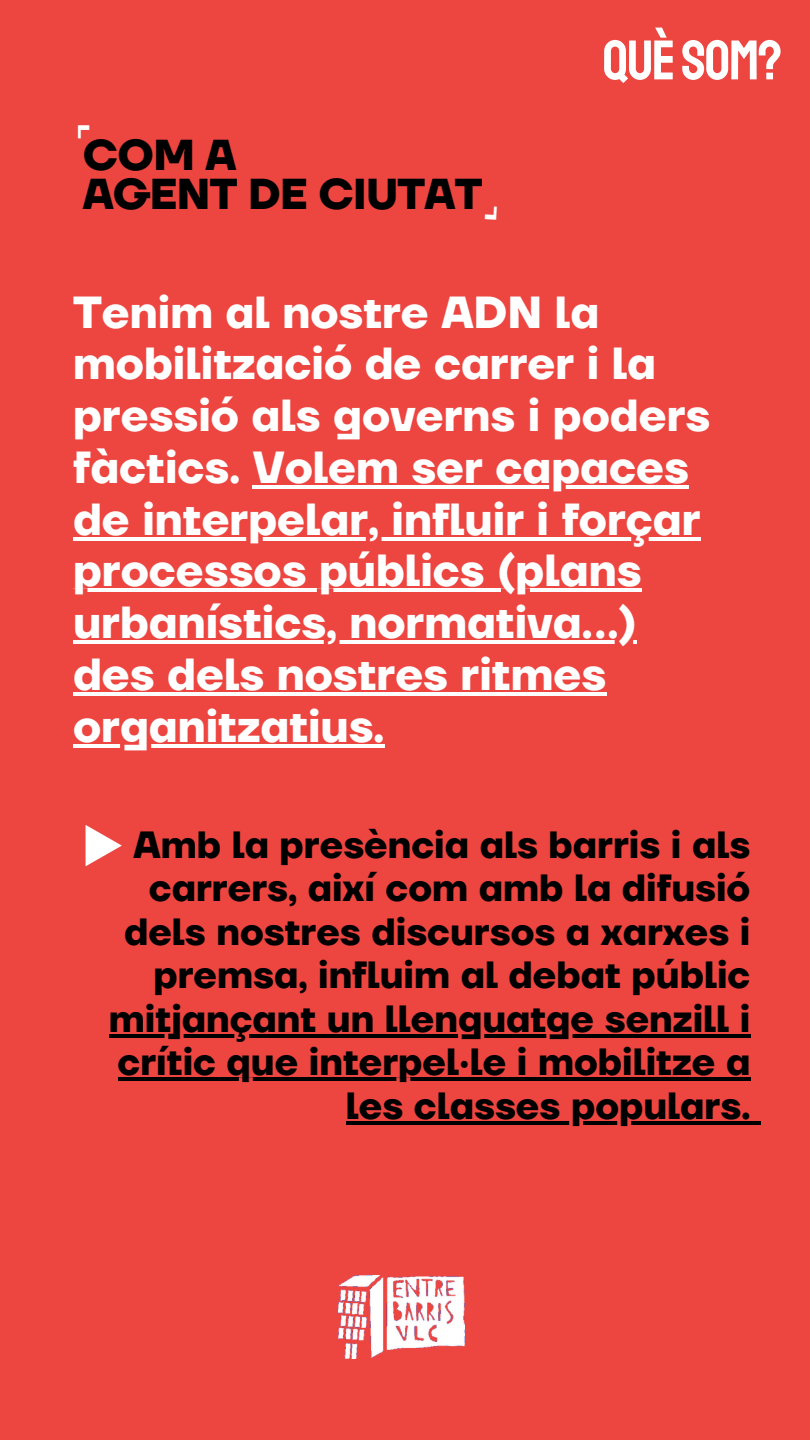
<style>
.page{position:relative;width:810px;height:1440px;background:#ed4540}
.page>*{position:absolute;margin:0;border:0;box-sizing:border-box;transform-origin:0 0}
.t1{font:55.8px "Staatliches";letter-spacing:-.02em;color:#fff}
.t2{font:700 44.7px/51.8px "TT Firs Neue";color:#fff}
.t3{font:700 43px/38.9px "TT Firs Neue";letter-spacing:-.015em;color:#000}
.t4{font:700 37.7px/43.5px "TT Firs Neue";color:#000;text-align:right}
.t5{font:700 16px "Horizon";color:#fff}
</style>
<div class="page">
<hr style="left:253px;top:485px;width:436px;height:4px;background:#fff">
<hr style="left:73px;top:537px;width:628px;height:4px;background:#fff">
<hr style="left:73px;top:589px;width:569px;height:3px;background:#fff">
<hr style="left:73px;top:640px;width:564px;height:4px;background:#fff">
<hr style="left:73px;top:692px;width:533px;height:4px;background:#fff">
<hr style="left:73px;top:744px;width:311px;height:4px;background:#fff">
<img style="left:338px;top:1276px;width:126px;height:83px">
<hr style="left:109px;top:1034px;width:641px;height:4px;background:#000">
<hr style="left:118px;top:1078px;width:632px;height:3px;background:#000">
<hr style="left:346px;top:1121px;width:404px;height:4px;background:#000">
<hr style="left:750px;top:1121px;width:11px;height:4px;background:#000">
<svg style="left:86px;top:825px;width:36px;height:41px"></svg>
<p class="t5" style="left:91px;top:124px;width:16px;rotate:90deg">l</p>
<p class="t3" style="left:83px;top:138px;width:401px">COM A<br>AGENT DE CIUTAT</p>
<p class="t1" style="left:603px;top:26px;width:181px">QUÈSOM?</p>
<p class="t2" style="left:73px;top:288px;width:639px">Tenim al nostre ADN la mobilització de carrer i la pressió als governs i poders fàctics. Volem ser capaces</p>
<p class="t2" style="left:73px;top:495px;width:629px">de interpelar, influir i forçar</p>
<h1 class="t2" style="left:73px;top:547px;width:570px">processos públics (plans</h1>
<h3 class="t2" style="left:73px;top:599px;width:565px">urbanístics, normativa…) des dels nostres ritmes</h3>
<p class="t2" style="left:73px;top:702px;width:313px">organitzatius.</p>
<p class="t4" style="left:109px;top:825px;width:643px">Amb la presència als barris i als carrers, així com amb la difusió dels nostres discursos a xarxes i premsa, influim al debat públic mitjançant un llenguatge senzill i crític que interpel·le i mobilitze a les classes populars.</p>
</div>
